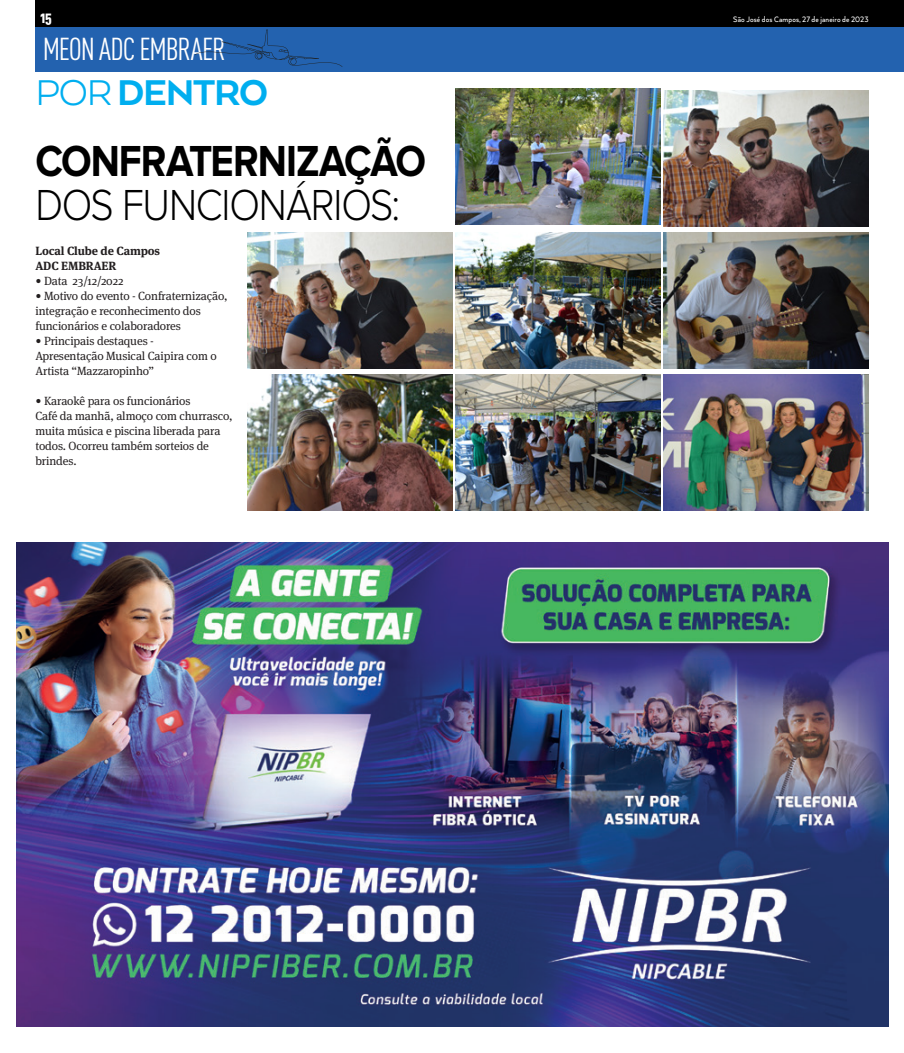
<style>
.page{position:relative;width:904px;height:1053px;background:#fff}
.page>*{position:absolute;margin:0;border:0;box-sizing:border-box;transform-origin:0 0}
.t1{font:700 45px/44.1px "Proxima Nova A";letter-spacing:-.03em;color:#000;scale:.89 1}
.t2{font:800 41.25px "Arquitecta";letter-spacing:-.03em;color:#00aeef}
.t3{font:31.25px "DIN Cond";letter-spacing:-.04em;color:#fff}
.t4{font:15.75px "DIN Cond Black Alternate";color:#fff}
.t5{font:11.88px/15px "Meta Serif OT";letter-spacing:-.01em;color:#231f20}
.t6{font:700 11.88px "Meta Serif OT";letter-spacing:-.01em;color:#231f20}
.t7{font:500 9px "Arquitecta";letter-spacing:.015em;color:#fff;scale:.89 1}
.s1{font-weight:400}
.s2{font-weight:300}
</style>
<div class="page">
<div style="left:35px;top:4px;width:869px;height:67px;background:#2362af"></div>
<svg style="left:195px;top:29px;width:147px;height:38px"></svg>
<img style="left:16px;top:542px;width:872px;height:484px">
<img style="left:247px;top:232px;width:205px;height:136px">
<img style="left:455px;top:232px;width:205px;height:136px">
<img style="left:455px;top:89px;width:205px;height:136px">
<img style="left:663px;top:232px;width:205px;height:136px">
<img style="left:663px;top:91px;width:205px;height:136px">
<img style="left:247px;top:374px;width:205px;height:136px">
<img style="left:455px;top:374px;width:205px;height:136px">
<img style="left:663px;top:374px;width:205px;height:136px">
<div style="left:35px;top:0;width:869px;height:27px;background:#000"></div>
<h3 class="t4" style="left:40px;top:8px;width:13px">15</h3>
<p class="t7" style="left:733px;top:14px;width:154px">São José dos Campos, 27 de janeiro de 2023</p>
<p class="t3" style="left:43px;top:31px;width:184px">MEON ADC EMBRAER</p>
<p class="t2" style="left:35px;top:67px;width:234px"><span class="s1">POR</span> DENTRO</p>
<p class="t1" style="left:35px;top:139px;width:440px">CONFRATERNIZAÇÃO<br><span class="s2">DOS FUNCIONÁRIOS:</span></p>
<p class="t6" style="left:35px;top:243px;width:126px">Local Clube de Campos</p>
<p class="t6" style="left:35px;top:258px;width:82px">ADC EMBRAER</p>
<p class="t5" style="left:35px;top:273px;width:89px">• Data 23/12/2022</p>
<p class="t5" style="left:35px;top:288px;width:194px">• Motivo do evento - Confraternização, integração e reconhecimento dos funcionários e colaboradores</p>
<p class="t5" style="left:35px;top:333px;width:183px">• Principais destaques -<br>Apresentação Musical Caipira com o<br>Artista “Mazzaropinho”</p>
<p class="t5" style="left:35px;top:393px;width:199px">• Karaokê para os funcionários<br>Café da manhã, almoço com churrasco, muita música e piscina liberada para todos. Ocorreu também sorteios de brindes.</p>
</div>
